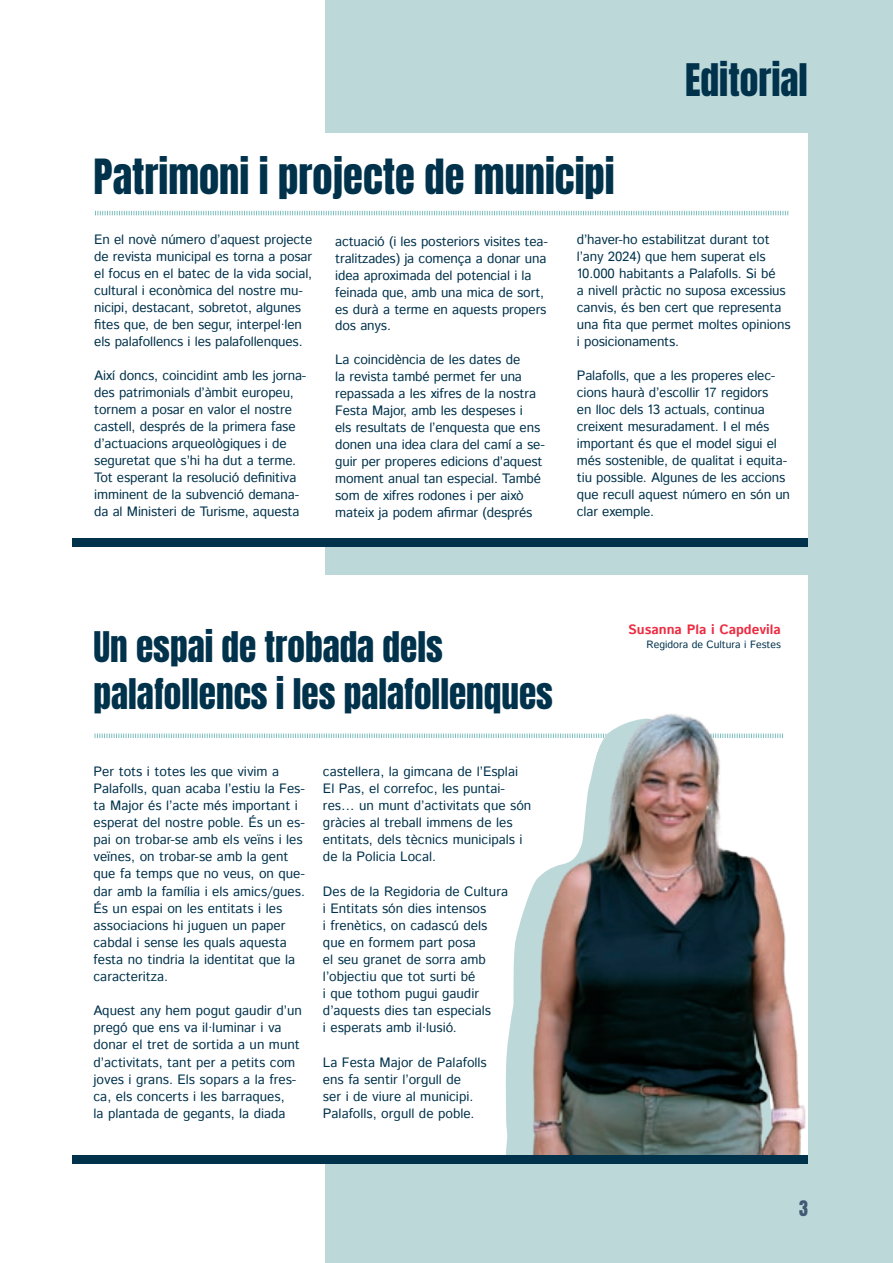
<style>
.page{position:relative;width:893px;height:1263px;background:#fff}
.page>*{position:absolute;margin:0;border:0;box-sizing:border-box;transform-origin:0 0}
.t1{font:40.5px "Anton";color:#00324c}
.t2{font:37.5px "Anton";color:#00324c}
.t3{font:35.25px/46.5px "Anton";color:#00324c}
.t4{font:13.5px/17px "Istok Web";letter-spacing:-.01em;color:#00324c}
.t5{font:700 13.5px "Istok Web";color:#ed2c42}
.t6{font:10.5px "Istok Web";color:#00324c}
</style>
<div class="page">
<div style="left:325px;top:0;width:568px;height:1263px;background:#bcd8d9"></div>
<div style="left:73px;top:134px;width:734px;height:404px;background:#fff"></div>
<svg style="left:95px;top:210px;width:694px;height:6px"></svg>
<div style="left:72px;top:538px;width:736px;height:9px;background:#00324c"></div>
<div style="left:73px;top:575px;width:735px;height:589px;background:#fff"></div>
<svg style="left:94px;top:733px;width:408px;height:5px"></svg>
<img style="left:502px;top:713px;width:304px;height:442px">
<div style="left:72px;top:1155px;width:736px;height:9px;background:#00324c"></div>
<h2 class="t2" style="left:685px;top:62px;width:124px">Editorial</h2>
<h1 class="t1" style="left:94px;top:156px;width:523px">Patrimoni i projecte de municipi</h1>
<p class="t4" style="left:577px;top:232px;width:215px">d’haver-ho estabilitzat durant tot l’any 2024) que hem superat els<br>10.000 habitants a Palafolls. Si bé<br>a nivell pràctic no suposa excessius canvis, és ben cert que representa una fita que permet moltes opinions i posicionaments.</p>
<p class="t4" style="left:577px;top:368px;width:215px">Palafolls, que a les properes elec&shy;cions haurà d’escollir 17 regidors<br>en lloc dels 13 actuals, continua creixent mesuradament. I el més important és que el model sigui el més sostenible, de qualitat i equita&shy;tiu possible. Algunes de les accions que recull aquest número en són un clar exemple.</p>
<p class="t4" style="left:94px;top:232px;width:220px">En el novè número d’aquest projecte de revista municipal es torna a posar el focus en el batec de la vida social, cultural i econòmica del nostre mu&shy;nicipi, destacant, sobretot, algunes fites que, de ben segur, interpel·len els palafollencs i les palafollenques.</p>
<p class="t4" style="left:94px;top:368px;width:214px">Així doncs, coincidint amb les jorna&shy;des patrimonials d’àmbit europeu, tornem a posar en valor el nostre castell, després de la primera fase d’actuacions arqueològiques i de seguretat que s’hi ha dut a terme.<br>Tot esperant la resolució definitiva imminent de la subvenció demana&shy;da al Ministeri de Turisme, aquesta</p>
<p class="t4" style="left:335px;top:233px;width:214px">actuació (i les posteriors visites tea&shy;tralitzades) ja comença a donar una idea aproximada del potencial i la feinada que, amb una mica de sort, es durà a terme en aquests propers dos anys.</p>
<p class="t4" style="left:335px;top:352px;width:211px">La coincidència de les dates de<br>la revista també permet fer una repassada a les xifres de la nostra<br>Festa Major, amb les despeses i<br>els resultats de l’enquesta que ens donen una idea clara del camí a se&shy;guir per properes edicions d’aquest moment anual tan especial. També som de xifres rodones i per això mateix ja podem afirmar (després</p>
<h3 class="t3" style="left:94px;top:627px;width:461px">Un espai de trobada dels palafollencs i les palafollenques</h3>
<p class="t4" style="left:94px;top:763px;width:213px">Per tots i totes les que vivim a<br>Palafolls, quan acaba l’estiu la Fes&shy;ta Major és l’acte més important i esperat del nostre poble. És un es&shy;pai on trobar-se amb els veïns i les veïnes, on trobar-se amb la gent que fa temps que no veus, on que&shy;dar amb la família i els amics/gues.<br>És un espai on les entitats i les associacions hi juguen un paper cabdal i sense les quals aquesta festa no tindria la identitat que la caracteritza.</p>
<p class="t4" style="left:94px;top:1003px;width:210px">Aquest any hem pogut gaudir d’un pregó que ens va il·luminar i va donar el tret de sortida a un munt d’activitats, tant per a petits com joves i grans. Els sopars a la fres&shy;ca, els concerts i les barraques,<br>la plantada de gegants, la diada</p>
<p class="t4" style="left:323px;top:763px;width:210px">castellera, la gimcana de l’Esplai<br>El Pas, el correfoc, les puntai&shy;res… un munt d’activitats que són gràcies al treball immens de les entitats, dels tècnics municipals i de la Policia Local.</p>
<p class="t4" style="left:323px;top:883px;width:187px">Des de la Regidoria de Cultura i Entitats són dies intensos<br>i frenètics, on cadascú dels que en formem part posa<br>el seu granet de sorra amb l’objectiu que tot surti bé<br>i que tothom pugui gaudir d’aquests dies tan especials<br>i esperats amb il·lusió.</p>
<p class="t4" style="left:323px;top:1054px;width:165px">La Festa Major de Palafolls ens fa sentir l’orgull de<br>ser i de viure al municipi.<br>Palafolls, orgull de poble.</p>
<p class="t5" style="left:628px;top:621px;width:154px">Susanna Pla i Capdevila</p>
<p class="t6" style="left:647px;top:637px;width:136px">Regidora de Cultura i Festes</p>
</div>
